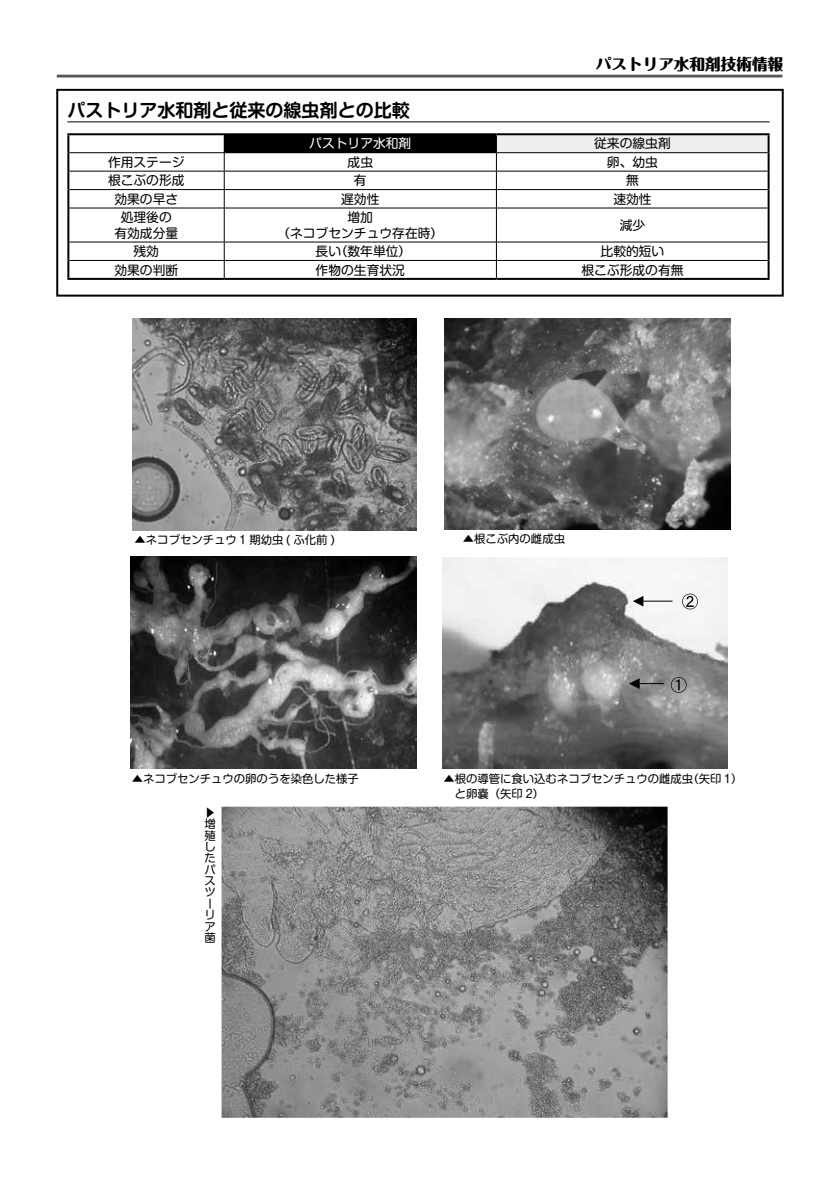
<style>
.page{position:relative;width:840px;height:1191px;background:#fff}
.page>*{position:absolute;margin:0;border:0;box-sizing:border-box;transform-origin:0 0}
.t1{font:700 18px "Shin M Go Pr 6 N De";color:#000}
.t2{font:800 15.6px "Maru Fo Pro";color:#000}
.t3{font:12.8px/15.6px "Shin M Go Pr 6 N";color:#000;text-align:center}
.t4{font:12.8px "Shin M Go Pr 6 N";color:#fff}
.t5{font:11.4px/11.4px "Shin M Go Pr 6 N";color:#000}
</style>
<div class="page">
<div style="left:56px;top:89px;width:727px;height:208px;border:2px solid #000"></div>
<hr style="left:67px;top:121px;width:702px;height:1px;background:#000">
<hr style="left:57px;top:75px;width:725px;height:2px;background:#595757">
<div style="left:224px;top:134px;width:272px;height:19px;background:#000"></div>
<div style="left:496px;top:134px;width:272px;height:19px;background:#efefef"></div>
<hr style="left:67px;top:133px;width:157px;height:2px;background:#000">
<hr style="left:224px;top:133px;width:272px;height:2px;background:#000">
<hr style="left:496px;top:133px;width:273px;height:2px;background:#000">
<svg style="left:767px;top:135px;width:2px;height:73px"></svg>
<hr style="left:767px;top:208px;width:2px;height:34px;background:#000">
<svg style="left:767px;top:242px;width:2px;height:36px"></svg>
<hr style="left:67px;top:278px;width:157px;height:2px;background:#000">
<hr style="left:224px;top:278px;width:272px;height:2px;background:#000">
<hr style="left:496px;top:278px;width:273px;height:2px;background:#000">
<hr style="left:496px;top:152px;width:271px;height:1px;background:#000">
<hr style="left:224px;top:171px;width:272px;height:1px;background:#000">
<hr style="left:496px;top:171px;width:271px;height:1px;background:#000">
<hr style="left:224px;top:189px;width:272px;height:1px;background:#000">
<hr style="left:496px;top:189px;width:271px;height:1px;background:#000">
<svg style="left:496px;top:135px;width:1px;height:73px"></svg>
<hr style="left:224px;top:208px;width:272px;height:1px;background:#000">
<hr style="left:496px;top:208px;width:271px;height:1px;background:#000">
<hr style="left:496px;top:208px;width:1px;height:34px;background:#000">
<hr style="left:224px;top:242px;width:272px;height:1px;background:#000">
<hr style="left:496px;top:242px;width:271px;height:1px;background:#000">
<hr style="left:224px;top:260px;width:272px;height:1px;background:#000">
<svg style="left:67px;top:135px;width:158px;height:144px"></svg>
<hr style="left:496px;top:260px;width:271px;height:1px;background:#000">
<svg style="left:496px;top:242px;width:1px;height:36px"></svg>
<img style="left:131px;top:556px;width:285px;height:212px">
<img style="left:221px;top:806px;width:446px;height:311px">
<img style="left:444px;top:318px;width:286px;height:211px">
<img style="left:132px;top:318px;width:284px;height:213px">
<img style="left:442px;top:557px;width:285px;height:211px">
<svg style="left:628px;top:678px;width:35px;height:11px"></svg>
<svg style="left:632px;top:596px;width:39px;height:10px"></svg>
<svg style="left:670px;top:677px;width:16px;height:16px"></svg>
<svg style="left:681px;top:593px;width:16px;height:16px"></svg>
<h1 class="t1" style="left:67px;top:95px;width:344px">パストリア水和剤と従来の線虫剤との比較</h1>
<p class="t2" style="left:595px;top:52px;width:189px">パストリア水和剤技術情報</p>
<p class="t4" style="left:309px;top:133px;width:104px">パストリア水和剤</p>
<p class="t3" style="left:594px;top:135px;width:78px">従来の線虫剤</p>
<p class="t3" style="left:108px;top:153px;width:78px">作用ステージ</p>
<p class="t3" style="left:347px;top:153px;width:27px">成虫</p>
<p class="t3" style="left:606px;top:153px;width:53px">卵、幼虫</p>
<p class="t3" style="left:108px;top:172px;width:78px">根こぶの形成</p>
<p class="t3" style="left:354px;top:172px;width:14px">有</p>
<p class="t3" style="left:625px;top:172px;width:14px">無</p>
<p class="t3" style="left:114px;top:190px;width:65px">効果の早さ</p>
<p class="t3" style="left:341px;top:190px;width:40px">遅効性</p>
<p class="t3" style="left:613px;top:190px;width:40px">速効性</p>
<p class="t3" style="left:114px;top:209px;width:65px">処理後の有効成分量</p>
<p class="t3" style="left:277px;top:209px;width:167px">増加<br>（ネコブセンチュウ存在時）</p>
<p class="t3" style="left:619px;top:217px;width:27px">減少</p>
<p class="t3" style="left:133px;top:243px;width:27px">残効</p>
<p class="t3" style="left:315px;top:243px;width:97px">長い（数年単位）</p>
<p class="t3" style="left:600px;top:243px;width:65px">比較的短い</p>
<p class="t3" style="left:114px;top:261px;width:65px">効果の判断</p>
<p class="t3" style="left:315px;top:261px;width:91px">作物の生育状況</p>
<p class="t3" style="left:581px;top:261px;width:104px">根こぶ形成の有無</p>
<p class="t5" style="left:134px;top:533px;width:202px">▲ネコブセンチュウ 1 期幼虫 ( ふ化前 )</p>
<p class="t5" style="left:462px;top:533px;width:104px">▲根こぶ内の雌成虫</p>
<p class="t5" style="left:132px;top:772px;width:228px">▲ネコブセンチュウの卵のうを染色した様子</p>
<p class="t5" style="left:443px;top:770px;width:300px;line-height:15.6px">▲根の導管に食い込むネコブセンチュウの雌成虫（矢印 1）　と卵嚢（矢印 2）</p>
<p class="t5" style="left:216px;top:807px;width:14px;rotate:90deg">▲</p>
<p class="t5" style="left:204px;top:818px;width:12px">増殖したパスツーリア菌</p>
</div>
